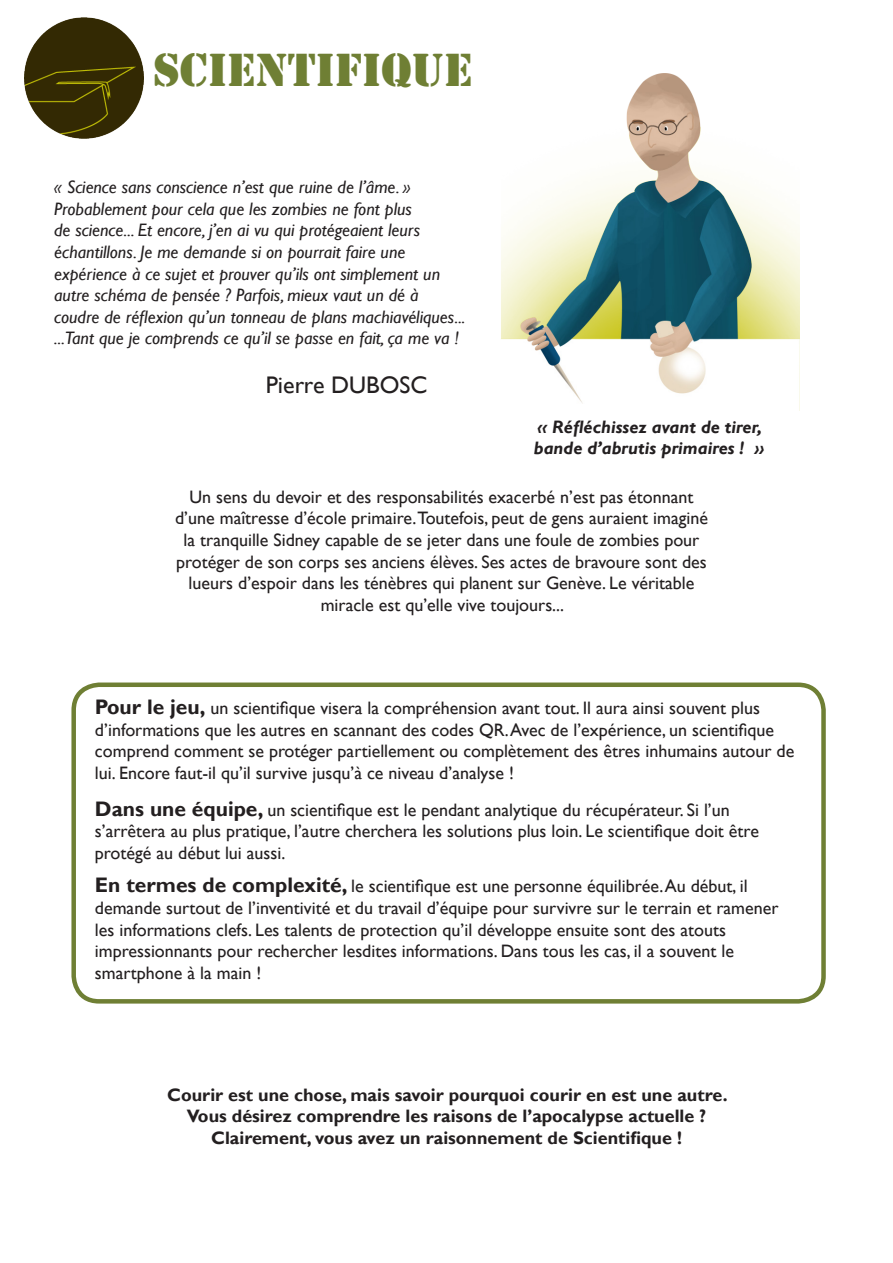
<style>
.page{position:relative;width:893px;height:1263px;background:#fff}
.page>*{position:absolute;margin:0;border:0;box-sizing:border-box;transform-origin:0 0}
.t1{font:48px "Stencil";color:#6f7f34}
.t2{font:24px "Gill Sans";color:#231f20}
.t3{font:18px/21.6px "Gill Sans";color:#231f20}
.t4{font:italic 18px/21.6px "Gill Sans";color:#231f20}
.t5{font:700 18px "Gill Sans";color:#231f20}
.t6{font:italic 700 18px "Gill Sans";color:#231f20}
.s1{font-weight:700;font-size:21px}
</style>
<div class="page">
<img style="left:24px;top:18px;width:120px;height:121px">
<div style="left:71px;top:682px;width:755px;height:321px;border:4px solid #6f7f34;border-radius:26px"></div>
<img style="left:501px;top:73px;width:298px;height:331px">
<p class="t1" style="left:153px;top:42px;width:321px">SCIENTIFIQUE</p>
<p class="t4" style="left:54px;top:177px;width:358px">« Science sans conscience n’est que ruine de l’âme. »</p>
<p class="t4" style="left:54px;top:198px;width:413px">Probablement pour cela que les zombies ne font plus<br>de science... Et encore, j’en ai vu qui protégeaient leurs échantillons. Je me demande si on pourrait faire une expérience à ce sujet et prouver qu’ils ont simplement un autre schéma de pensée ? Parfois, mieux vaut un dé à coudre de réflexion qu’un tonneau de plans machiavéliques...</p>
<p class="t4" style="left:54px;top:328px;width:406px">...Tant que je comprends ce qu’il se passe en fait, ça me va !</p>
<p class="t2" style="left:266px;top:371px;width:163px">Pierre DUBOSC</p>
<p class="t6" style="left:537px;top:416px;width:226px">« Réfléchissez avant de tirer,</p>
<p class="t6" style="left:534px;top:438px;width:232px">bande d’abrutis primaires ! »</p>
<p class="t3" style="left:175px;top:486px;width:534px;text-align:center">Un sens du devoir et des responsabilités exacerbé n’est pas étonnant d’une maîtresse d’école primaire.Toutefois, peut de gens auraient imaginé la tranquille Sidney capable de se jeter dans une foule de zombies pour protéger de son corps ses anciens élèves. Ses actes de bravoure sont des lueurs d’espoir dans les ténèbres qui planent sur Genève. Le véritable miracle est qu’elle vive toujours...</p>
<p class="t3" style="left:95px;top:697px;width:701px"><span class="s1">Pour le jeu,</span> un scientifique visera la compréhension avant tout. Il aura ainsi souvent plus d’informations que les autres en scannant des codes QR. Avec de l’expérience, un scientifique comprend comment se protéger partiellement ou complètement des êtres inhumains autour de lui. Encore faut-il qu’il survive jusqu’à ce niveau d’analyse !</p>
<p class="t3" style="left:95px;top:799px;width:665px"><span class="s1">Dans une équipe,</span> un scientifique est le pendant analytique du récupérateur. Si l’un s’arrêtera au plus pratique, l’autre cherchera les solutions plus loin. Le scientifique doit être protégé au début lui aussi.</p>
<p class="t3" style="left:95px;top:876px;width:685px"><span class="s1">En termes de complexité,</span> le scientifique est une personne équilibrée. Au début, il demande surtout de l’inventivité et du travail d’équipe pour survivre sur le terrain et ramener les informations clefs. Les talents de protection qu’il développe ensuite sont des atouts impressionnants pour rechercher lesdites informations. Dans tous les cas, il a souvent le smartphone à la main !</p>
<p class="t5" style="left:167px;top:1084px;width:562px">Courir est une chose, mais savoir pourquoi courir en est une autre.</p>
<p class="t5" style="left:187px;top:1105px;width:521px">Vous désirez comprendre les raisons de l’apocalypse actuelle ?</p>
<p class="t5" style="left:211px;top:1127px;width:472px">Clairement, vous avez un raisonnement de Scientifique !</p>
</div>
